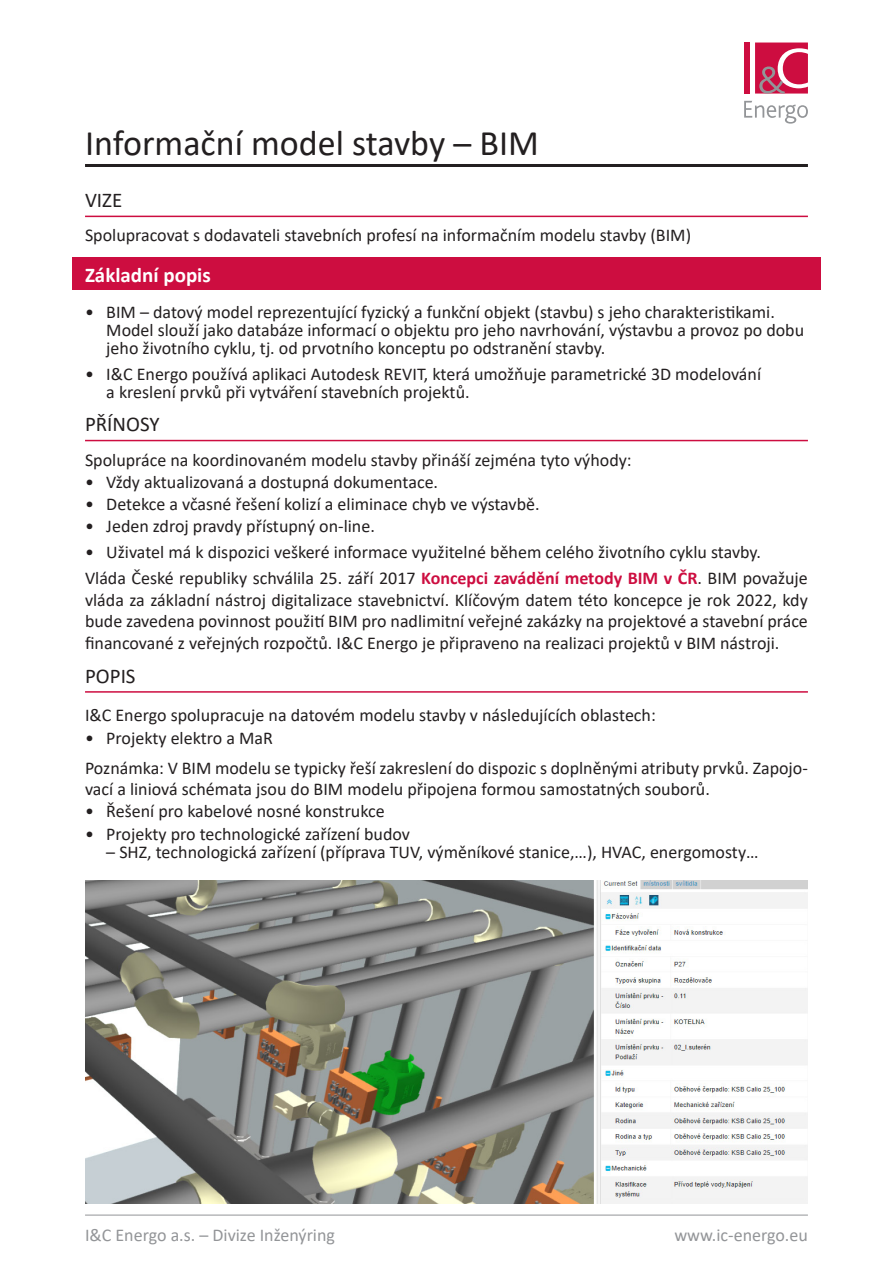
<style>
.page{position:relative;width:893px;height:1263px;background:#fff}
.page>*{position:absolute;margin:0;border:0;box-sizing:border-box;transform-origin:0 0}
.t1{font:36px "Calibri";color:#231f20}
.nadpis_v_textu{font:21px "Calibri";color:#231f20}
.Styl_odstavce1{font:700 21px "Calibri";color:#fff}
.Styl_odstavce1-2{font:18px/21.6px "Calibri";color:#231f20}
.t2{font:18px "Calibri";color:#939598}
.s1{font-weight:700;color:#cd0d40}
</style>
<div class="page">
<svg style="left:744px;top:101px;width:64px;height:23px"></svg>
<div style="left:744px;top:43px;width:6px;height:51px;background:#cd0d40"></div>
<svg style="left:755px;top:43px;width:53px;height:51px"></svg>
<hr style="left:85px;top:1215px;width:723px;height:1px;background:#939598">
<hr style="left:85px;top:216px;width:723px;height:1px;background:#cd0d40">
<hr style="left:85px;top:440px;width:723px;height:1px;background:#cd0d40">
<hr style="left:85px;top:691px;width:723px;height:2px;background:#cd0d40">
<hr style="left:85px;top:164px;width:723px;height:3px;background:#231f20">
<div style="left:72px;top:257px;width:749px;height:33px;background:#cd0d40"></div>
<img style="left:85px;top:880px;width:723px;height:323px">
<p class="t1" style="left:85px;top:118px;width:455px">Informační model stavby – BIM</p>
<p class="nadpis_v_textu" style="left:85px;top:186px;width:39px">VIZE</p>
<p class="Styl_odstavce1-2" style="left:85px;top:224px;width:608px">Spolupracovat s dodavateli stavebních profesí na informačním modelu stavby (BIM)</p>
<p class="Styl_odstavce1" style="left:85px;top:260px;width:127px">Základní popis</p>
<p class="Styl_odstavce1-2" style="left:106px;top:302px;width:699px;line-height:18px;text-indent:-21px">• BIM – datový model reprezentující fyzický a funkční objekt (stavbu) s jeho charakteristikami.<br>Model slouží jako databáze informací o objektu pro jeho navrhování, výstavbu a provoz po dobu jeho životního cyklu, tj. od prvotního konceptu po odstranění stavby.</p>
<p class="Styl_odstavce1-2" style="left:106px;top:364px;width:656px;line-height:18px;text-indent:-21px">• I&amp;C Energo používá aplikaci Autodesk REVIT, která umožňuje parametrické 3D modelování a kreslení prvků při vytváření stavebních projektů.</p>
<p class="nadpis_v_textu" style="left:85px;top:410px;width:76px">PŘÍNOSY</p>
<p class="Styl_odstavce1-2" style="left:85px;top:448px;width:548px">Spolupráce na koordinovaném modelu stavby přináší zejména tyto výhody:</p>
<p class="Styl_odstavce1-2" style="left:85px;top:471px;width:355px">• Vždy aktualizovaná a dostupná dokumentace.</p>
<p class="Styl_odstavce1-2" style="left:85px;top:493px;width:456px">• Detekce a včasné řešení kolizí a eliminace chyb ve výstavbě.</p>
<p class="Styl_odstavce1-2" style="left:85px;top:515px;width:291px">• Jeden zdroj pravdy přístupný on-line.</p>
<p class="Styl_odstavce1-2" style="left:85px;top:541px;width:677px">• Uživatel má k dispozici veškeré informace využitelné během celého životního cyklu stavby.</p>
<p class="Styl_odstavce1-2" style="left:85px;top:567px;width:724px;text-align:justify">Vláda České republiky schválila 25. září 2017 <span class="s1">Koncepci zavádění metody BIM v ČR</span>. BIM považuje vláda za základní nástroj digitalizace stavebnictví. Klíčovým datem této koncepce je rok 2022, kdy bude zavedena povinnost použití BIM pro nadlimitní veřejné zakázky na projektové a stavební práce financované z veřejných rozpočtů. I&amp;C Energo je připraveno na realizaci projektů v BIM nástroji.</p>
<p class="nadpis_v_textu" style="left:85px;top:661px;width:52px">POPIS</p>
<p class="Styl_odstavce1-2" style="left:85px;top:704px;width:572px">I&amp;C Energo spolupracuje na datovém modelu stavby v následujících oblastech:</p>
<p class="Styl_odstavce1-2" style="left:85px;top:726px;width:189px">• Projekty elektro a MaR</p>
<p class="Styl_odstavce1-2" style="left:85px;top:756px;width:724px">Poznámka: V BIM modelu se typicky řeší zakreslení do dispozic s doplněnými atributy prvků. Zapojo&shy;vací a liniová schémata jsou do BIM modelu připojena formou samostatných souborů.</p>
<p class="Styl_odstavce1-2" style="left:85px;top:800px;width:301px">• Řešení pro kabelové nosné konstrukce</p>
<p class="Styl_odstavce1-2" style="left:85px;top:822px;width:327px">• Projekty pro technologické zařízení budov</p>
<p class="Styl_odstavce1-2" style="left:106px;top:840px;width:654px">– SHZ, technologická zařízení (příprava TUV, výměníkové stanice,…), HVAC, energomosty…</p>
<p class="t2" style="left:85px;top:1223px;width:251px">I&amp;C Energo a.s. – Divize Inženýring</p>
<p class="t2" style="left:674px;top:1223px;width:135px">www.ic-energo.eu</p>
</div>
